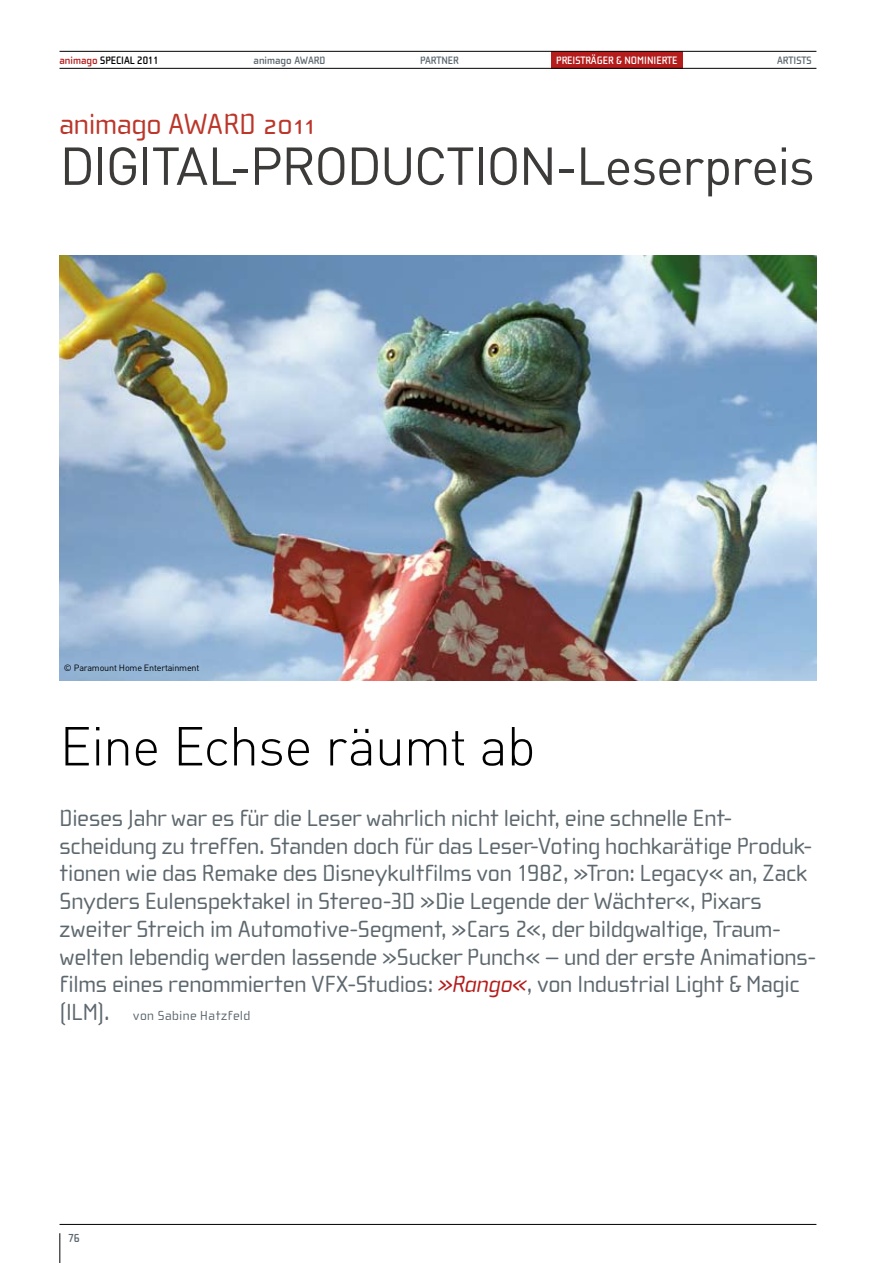
<style>
.page{position:relative;width:893px;height:1263px;background:#fff}
.page>*{position:absolute;margin:0;border:0;box-sizing:border-box;transform-origin:0 0}
.t1{font:300 54px "DIN Pro";letter-spacing:-.02em;color:#000}
.t2{font:52.5px "DIN Pro";letter-spacing:-.03em;color:#3c3b3a}
.t3{font:30px "Cholla Wide Old Style";letter-spacing:-.01em;color:#bc362a}
.t4{font:24px/27.8px "Cholla Wide";letter-spacing:-.01em;color:#5d686e}
.t5{font:13.5px "Cholla Wide";letter-spacing:.035em;color:#5d686e}
.t6{font:700 11.85px "Cholla Wide";color:#5d686e;scale:.95 1}
.t7{font:700 11.1px "Cholla Wide";color:#5d686e;scale:.95 1}
.t8{font:700 11.1px "Cholla Wide";color:#fff;scale:.95 1}
.t9{font:700 11.1px "Cholla Wide";color:#000;scale:.95 1}
.t10{font:9px "DIN";letter-spacing:-.02em;color:#000}
.s1{color:#b51d1c}
.s2{font-style:italic;color:#b51d1c}
.s3{font-size:24px}
</style>
<div class="page">
<img style="left:60px;top:255px;width:756px;height:425px">
<hr style="left:60px;top:1233px;width:1px;height:30px;background:#000">
<hr style="left:60px;top:1224px;width:756px;height:1px;background:#000">
<div style="left:551px;top:51px;width:132px;height:17px;background:#b51d1c"></div>
<hr style="left:60px;top:68px;width:756px;height:1px;background:#000">
<hr style="left:60px;top:51px;width:756px;height:1px;background:#000">
<p class="t9" style="left:60px;top:54px;width:106px"><span class="s1">ANIMAGO</span> SPECIAL 2011</p>
<p class="t7" style="left:254px;top:54px;width:77px">ANIMAGO AWARD</p>
<p class="t7" style="left:420px;top:54px;width:42px">PARTNER</p>
<p class="t8" style="left:556px;top:54px;width:129px">PREISTRÄGER &amp; NOMINIERTE</p>
<p class="t7" style="left:777px;top:54px;width:38px">ARTISTS</p>
<p class="t3" style="left:60px;top:107px;width:260px">animago AWARD 2011</p>
<h2 class="t2" style="left:60px;top:130px;width:757px">DIGITAL-PRODUCTION-Leserpreis</h2>
<p class="t10" style="left:64px;top:662px;width:137px">© Paramount Home Entertainment</p>
<h1 class="t1" style="left:60px;top:709px;width:478px">Eine Echse räumt ab</h1>
<p class="t4" style="left:60px;top:804px;width:758px">Dieses Jahr war es für die Leser wahrlich nicht leicht, eine schnelle Ent&shy;scheidung zu treffen. Standen doch für das Leser-Voting hochkarätige Produk&shy;tionen wie das Remake des Disneykultfilms von 1982, »Tron: Legacy« an, Zack Snyders Eulenspektakel in Stereo-3D »Die Legende der Wächter«, Pixars zweiter Streich im Automotive-Segment, »Cars 2«, der bildgwaltige, Traum&shy;welten lebendig werden lassende »Sucker Punch« – und der erste Animations&shy;films eines renommierten VFX-Studios: <span class="s2">»Rango«</span>, von Industrial Light &amp; Magic</p>
<p class="t5" style="left:60px;top:1008px;width:192px"><span class="s3">(ILM).</span> von Sabine Hatzfeld</p>
<p class="t6" style="left:68px;top:1231px;width:14px">76</p>
</div>
